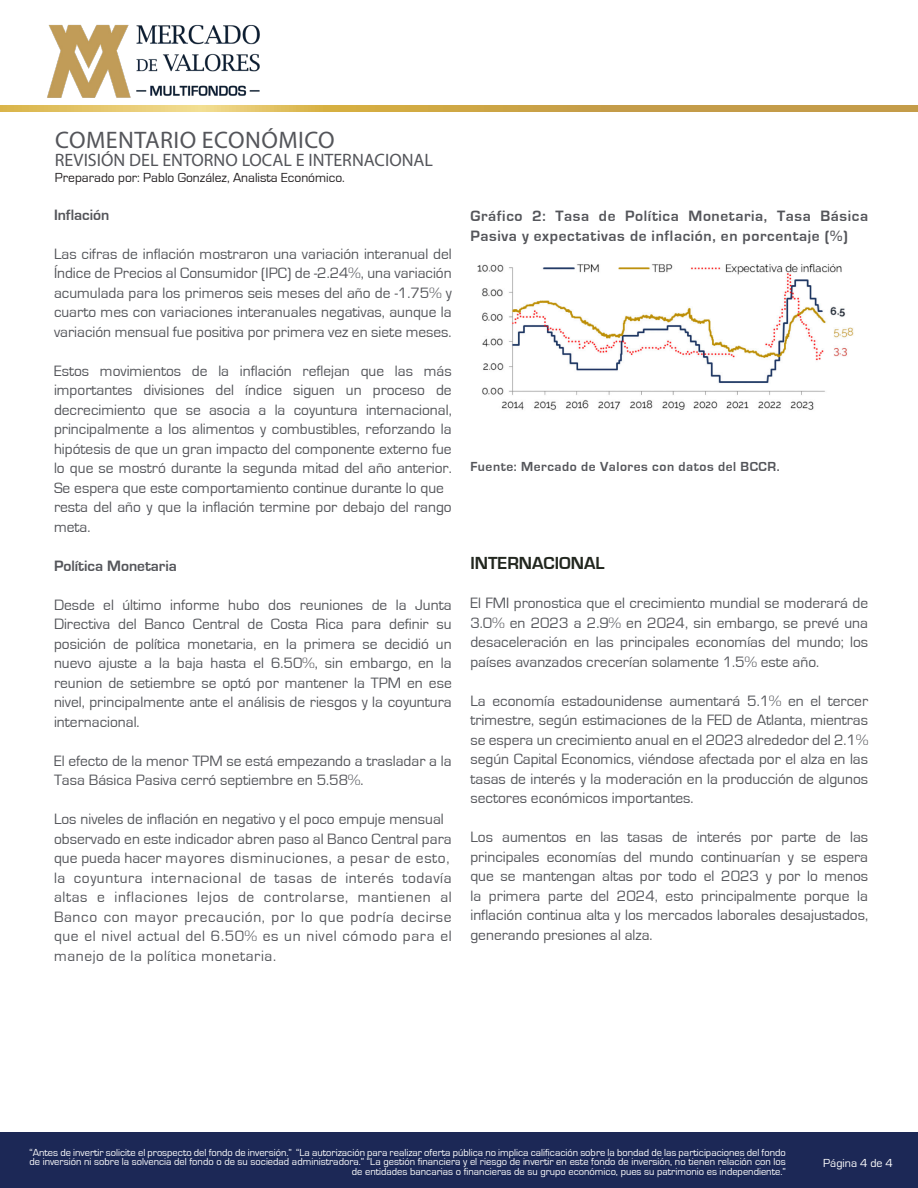
<style>
.page{position:relative;width:918px;height:1188px;background:#fff}
.page>*{position:absolute;margin:0;border:0;box-sizing:border-box;transform-origin:0 0}
.t1{font:24px "Myriad Pro";letter-spacing:.02em;color:#54555a}
.t2{font:18px/18px "Myriad Pro";letter-spacing:.02em;color:#54555a}
.t3{font:18px "Myriad Pro";color:#54555a}
.t4{font:700 18px "Eurostile";color:#22271f}
.t5{font:15.45px/19.5px "Eurostile";color:#54555a;text-align:justify}
.t6{font:700 15.45px/19.5px "Eurostile";letter-spacing:.04em;color:#54555a}
.t7{font:15.45px "Eurostile";letter-spacing:.04em;color:#54555a}
.t8{font:700 15.45px "Eurostile";color:#54555a}
.t9{font:13.5px "Eurostile";color:#231f20}
.t10{font:700 13.5px "Eurostile";letter-spacing:.04em;color:#54555a}
.t11{font:13.5px "Myriad Pro";letter-spacing:.02em;color:#54555a}
.t12{font:12px "Eurostile";color:#fff}
.t13{font:10.5px/9.4px "Eurostile";color:#fff;text-align:right}
</style>
<div class="page">
<div style="left:0;top:1132px;width:918px;height:56px;background:#1c2856"></div>
<svg style="left:0;top:106px;width:918px;height:6px;background:#c9a247"></svg>
<img style="left:14px;top:24px;width:289px;height:88px">
<img style="left:477px;top:264px;width:377px;height:146px">
<p class="t1" style="left:54px;top:120px;width:281px">COMENTARIO ECONÓMICO</p>
<p class="t11" style="left:55px;top:144px;width:295px">REVISIÓN DEL ENTORNO LOCAL E INTERNACIONAL</p>
<p class="t2" style="left:54px;top:123px;width:318px">FONDO DE INGRESO CERRADO DÓLARES<br>NO DIVERSIFICADO1<br>AAA/V6 (CRI)*</p>
<p class="t1" style="left:55px;top:125px;width:281px">COMENTARIO ECONÓMICO</p>
<p class="t3" style="left:55px;top:149px;width:380px">REVISIÓN DEL ENTORNO LOCAL E INTERNACIONAL</p>
<p class="t9" style="left:55px;top:171px;width:291px">Preparado por: Pablo González, Analista Económico.</p>
<p class="t8" style="left:54px;top:206px;width:57px">Inflación</p>
<p class="t5" style="left:54px;top:244px;width:399px">Las cifras de inflación mostraron una variación interanual del<br>Índice de Precios al Consumidor (IPC) de -2.24%, una variación</p>
<p class="t5" style="left:54px;top:283px;width:399px">acumulada para los primeros seis meses del año de -1.75% y cuarto mes con variaciones interanuales negativas, aunque la variación mensual fue positiva por primera vez en siete meses.</p>
<p class="t5" style="left:54px;top:361px;width:399px">Estos movimientos de la inflación reflejan que las más importantes divisiones del índice siguen un proceso de decrecimiento que se asocia a la coyuntura internacional, principalmente a los alimentos y combustibles, reforzando la hipótesis de que un gran impacto del componente externo fue lo que se mostró durante la segunda mitad del año anterior.<br>Se espera que este comportamiento continue durante lo que</p>
<p class="t5" style="left:54px;top:498px;width:399px">resta del año y que la inflación termine por debajo del rango meta.</p>
<p class="t8" style="left:54px;top:557px;width:124px">Política Monetaria</p>
<p class="t5" style="left:54px;top:595px;width:399px">Desde el último informe hubo dos reuniones de la Junta</p>
<p class="t5" style="left:54px;top:615px;width:399px">Directiva del Banco Central de Costa Rica para definir su</p>
<p class="t5" style="left:54px;top:634px;width:399px">posición de política monetaria, en la primera se decidió un nuevo ajuste a la baja hasta el 6.50%, sin embargo, en la reunion de setiembre se optó por mantener la TPM en ese nivel, principalmente ante el análisis de riesgos y la coyuntura internacional.</p>
<p class="t5" style="left:54px;top:751px;width:399px">El efecto de la menor TPM se está empezando a trasladar a la<br>Tasa Básica Pasiva cerró septiembre en 5.58%.</p>
<p class="t5" style="left:54px;top:810px;width:391px">Los niveles de inflación en negativo y el poco empuje mensual</p>
<p class="t5" style="left:54px;top:829px;width:399px">observado en este indicador abren paso al Banco Central para</p>
<p class="t7" style="left:54px;top:850px;width:397px">que pueda hacer mayores disminuciones, a pesar de esto,</p>
<p class="t5" style="left:54px;top:868px;width:399px">la coyuntura internacional de tasas de interés todavía altas e inflaciones lejos de controlarse, mantienen al Banco con mayor precaución, por lo que podría decirse que el nivel actual del 6.50% es un nivel cómodo para el manejo de la política monetaria.</p>
<p class="t6" style="left:470px;top:206px;width:399px">Gráfico 2: Tasa de Política Monetaria, Tasa Básica<br>Pasiva y expectativas de inflación, en porcentaje (%)</p>
<p class="t10" style="left:470px;top:459px;width:311px">Fuente: Mercado de Valores con datos del BCCR.</p>
<p class="t4" style="left:470px;top:553px;width:136px">INTERNACIONAL</p>
<p class="t5" style="left:470px;top:593px;width:399px">El FMI pronostica que el crecimiento mundial se moderará de 3.0% en 2023 a 2.9% en 2024, sin embargo, se prevé una desaceleración en las principales economías del mundo; los países avanzados crecerían solamente 1.5% este año.</p>
<p class="t5" style="left:470px;top:691px;width:399px">La economía estadounidense aumentará 5.1% en el tercer trimestre, según estimaciones de la FED de Atlanta, mientras se espera un crecimiento anual en el 2023 alrededor del 2.1% según Capital Economics, viéndose afectada por el alza en las tasas de interés y la moderación en la producción de algunos sectores económicos importantes.</p>
<p class="t5" style="left:470px;top:827px;width:399px">Los aumentos en las tasas de interés por parte de las principales economías del mundo continuarían y se espera que se mantengan altas por todo el 2023 y por lo menos la primera parte del 2024, esto principalmente porque la inflación continua alta y los mercados laborales desajustados, generando presiones al alza.</p>
<p class="t13" style="left:29px;top:1148px;width:758px">“Antes de invertir solicite el prospecto del fondo de inversión.” “La autorización para realizar oferta pública no implica calificación sobre la bondad de las participaciones del fondo de inversión ni sobre la solvencia del fondo o de su sociedad administradora.” “La gestión financiera y el riesgo de invertir en este fondo de inversión, no tienen relación con los de entidades bancarias o financieras de su grupo económico, pues su patrimonio es independiente.”</p>
<p class="t12" style="left:860px;top:1157px;width:9px">1</p>
<p class="t12" style="left:823px;top:1157px;width:71px">Página 4 de 4</p>
</div>
